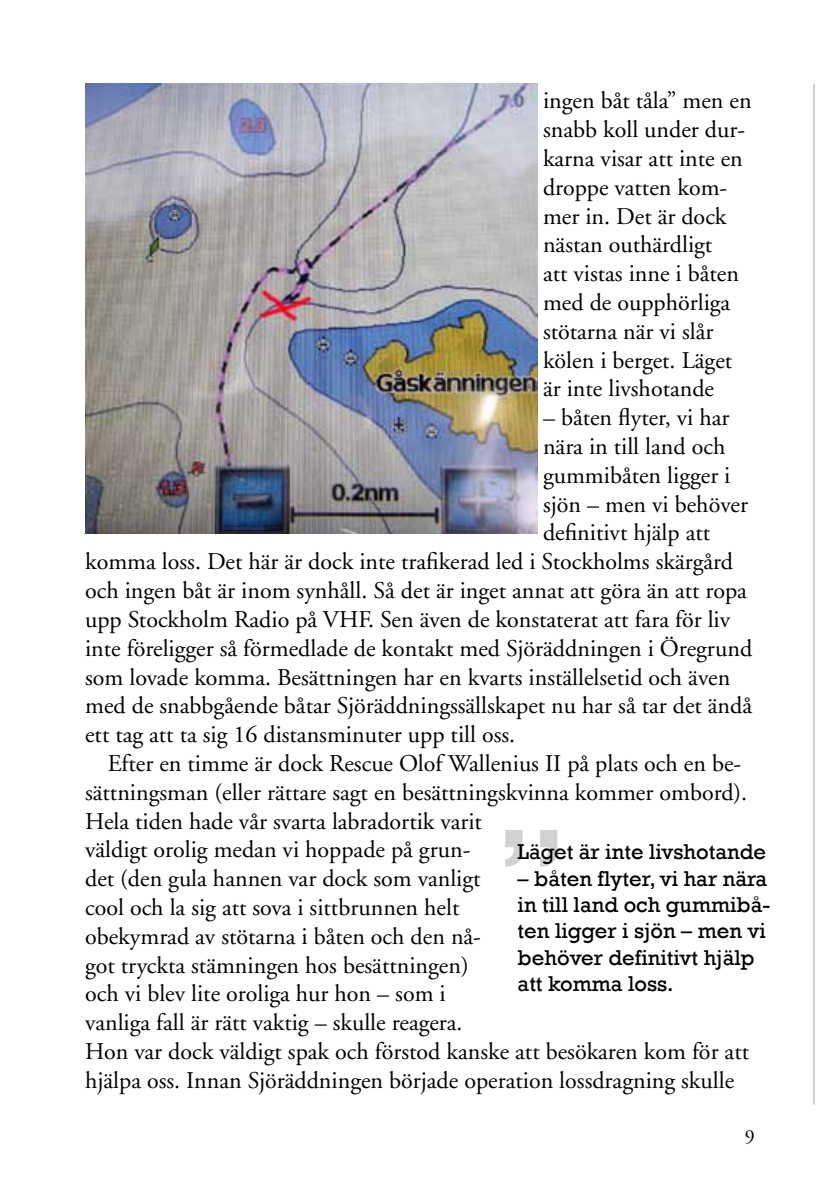
<style>
.page{position:relative;width:840px;height:1191px;background:#fff}
.page>*{position:absolute;margin:0;border:0;box-sizing:border-box;transform-origin:0 0}
.t1{font:144px "Rockwell";color:#d0d1d2}
.t2{font:24px/28.8px "Adobe Garamond";color:#000}
.t3{font:22px/26.4px "Rockwell";color:#000}
.t4{font:20px "Adobe Garamond";color:#000}
</style>
<div class="page">
<hr style="left:812px;top:84px;width:2px;height:1020px;background:#d0d1d2">
<img style="left:85px;top:84px;width:452px;height:449px">
<p class="t2" style="left:542px;top:87px;width:210px">ingen båt tåla” men en snabb koll under dur&shy;karna visar att inte en droppe vatten kom&shy;mer in. Det är dock nästan outhärdligt<br>att vistas inne i båten med de oupphörliga stötarna när vi slår kölen i berget. Läget är inte livshotande</p>
<p class="t2" style="left:542px;top:404px;width:188px">– båten flyter, vi har</p>
<p class="t2" style="left:542px;top:432px;width:184px">nära in till land och</p>
<p class="t2" style="left:542px;top:461px;width:189px">gummibåten ligger i</p>
<p class="t2" style="left:542px;top:490px;width:206px">sjön – men vi behöver</p>
<p class="t2" style="left:542px;top:519px;width:168px">definitivt hjälp att</p>
<p class="t2" style="left:85px;top:548px;width:649px">komma loss. Det här är dock inte trafikerad led i Stockholms skärgård</p>
<p class="t2" style="left:85px;top:576px;width:663px">och ingen båt är inom synhåll. Så det är inget annat att göra än att ropa</p>
<p class="t2" style="left:85px;top:605px;width:646px">upp Stockholm Radio på VHF. Sen även de konstaterat att fara för liv</p>
<p class="t2" style="left:85px;top:634px;width:668px">inte föreligger så förmedlade de kontakt med Sjöräddningen i Öregrund</p>
<p class="t2" style="left:85px;top:663px;width:646px">som lovade komma. Besättningen har en kvarts inställelsetid och även</p>
<p class="t2" style="left:85px;top:692px;width:668px">med de snabbgående båtar Sjöräddningssällskapet nu har så tar det ändå</p>
<p class="t2" style="left:85px;top:720px;width:431px">ett tag att ta sig 16 distansminuter upp till oss.</p>
<p class="t2" style="left:108px;top:749px;width:634px">Efter en timme är dock Rescue Olof Wallenius II på plats och en be-</p>
<p class="t2" style="left:85px;top:778px;width:663px">sättningsman (eller rättare sagt en besättningskvinna kommer ombord).</p>
<p class="t2" style="left:85px;top:807px;width:398px">Hela tiden hade vår svarta labradortik varit</p>
<p class="t2" style="left:85px;top:836px;width:386px">väldigt orolig medan vi hoppade på grun-</p>
<p class="t2" style="left:85px;top:864px;width:396px">det (den gula hannen var dock som vanligt</p>
<p class="t2" style="left:85px;top:893px;width:375px">cool och la sig att sova i sittbrunnen helt</p>
<p class="t2" style="left:85px;top:922px;width:397px">obekymrad av stötarna i båten och den nå-</p>
<p class="t2" style="left:85px;top:951px;width:385px">got tryckta stämningen hos besättningen)</p>
<p class="t2" style="left:85px;top:980px;width:362px">och vi blev lite oroliga hur hon – som i</p>
<p class="t2" style="left:85px;top:1008px;width:379px">vanliga fall är rätt vaktig – skulle reagera.</p>
<p class="t2" style="left:85px;top:1037px;width:665px">Hon var dock väldigt spak och förstod kanske att besökaren kom för att</p>
<p class="t2" style="left:85px;top:1066px;width:650px">hjälpa oss. Innan Sjöräddningen började operation lossdragning skulle</p>
<h1 class="t1" style="left:493px;top:796px;width:77px">”</h1>
<p class="t3" style="left:517px;top:839px;width:250px">Läget är inte livshotande</p>
<p class="t3" style="left:517px;top:865px;width:254px">– båten flyter, vi har nära in till land och gummibå&shy;ten ligger i sjön – men vi behöver definitivt hjälp att komma loss.</p>
<p class="t4" style="left:744px;top:1126px;width:11px">9</p>
</div>
